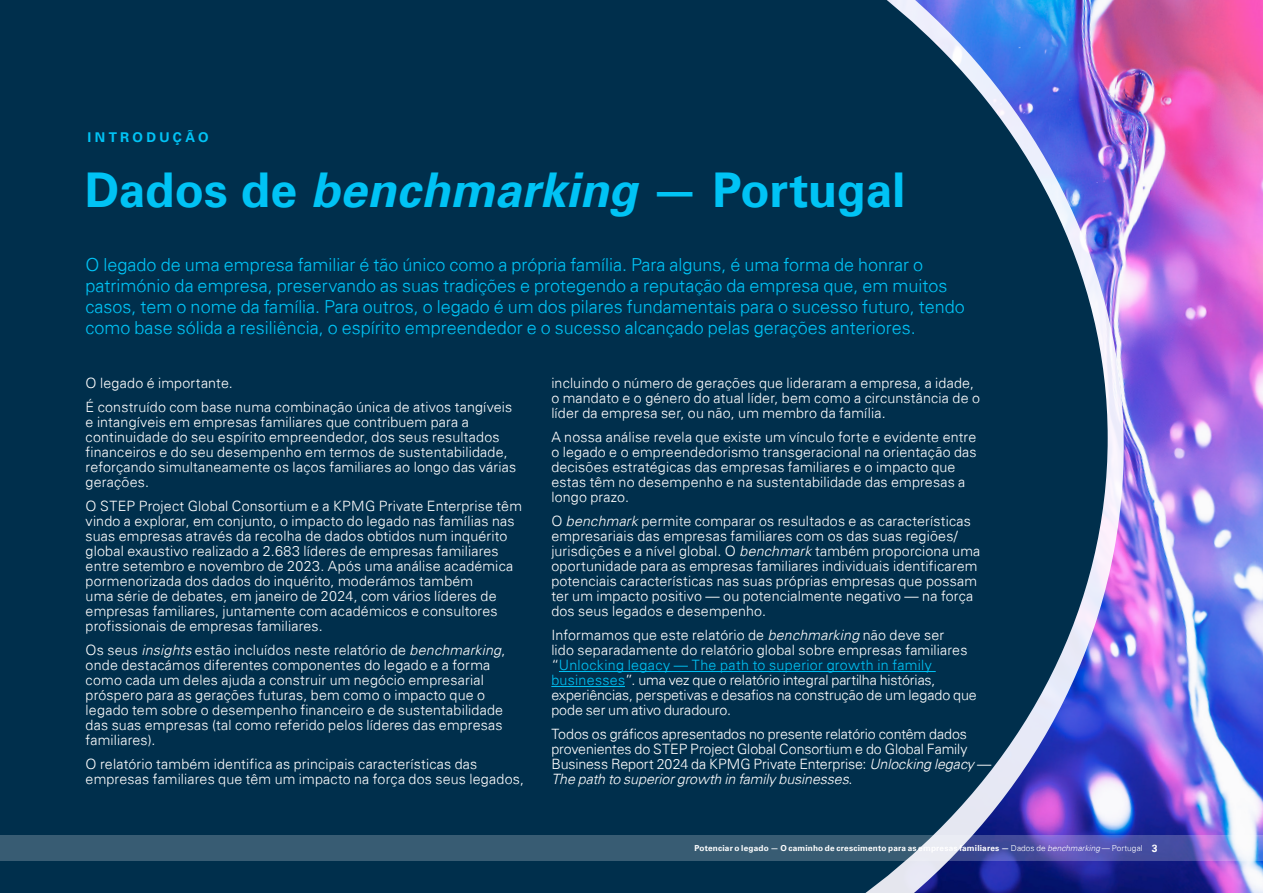
<style>
.page{position:relative;width:1263px;height:893px;background:#fff}
.page>*{position:absolute;margin:0;border:0;box-sizing:border-box;transform-origin:0 0}
.t1{font:700 48px "Universfor KPMG";letter-spacing:-.005em;color:#00c3f5}
.t2{font:300 18px/21px "Univers 45";color:#00c3f5}
.t3{font:300 14.25px/15px "Univers 45";letter-spacing:.01em;color:#fff}
.t4{font:700 13.5px "Universfor KPMG";letter-spacing:.25em;color:#00c3f5}
.t5{font:700 8.25px "Universfor KPMG";letter-spacing:.02em;color:#fff}
.s1{font-style:italic}
.s2{color:#00c3f5}
.s3{font-family:"Univers 45";font-weight:300}
.s4{font-family:"Univers 45";font-weight:300;font-style:italic}
.s5{font-size:10.5px}
</style>
<div class="page">
<img style="left:1177px;top:0;width:86px;height:893px">
<img style="left:1108px;top:0;width:69px;height:893px">
<div style="left:0;top:0;width:1108px;height:893px;background:#002f4c"></div>
<hr style="left:559px;top:671px;width:377px;height:1px;background:#00c3f5">
<hr style="left:551px;top:686px;width:74px;height:1px;background:#00c3f5">
<svg style="left:0;top:836px;width:1263px;height:25px;fill:#385c73"></svg>
<p class="t4" style="left:88px;top:129px;width:122px">INTRODUÇÃO</p>
<h1 class="t1" style="left:85px;top:161px;width:822px">Dados de <span class="s1">benchmarking</span> — Portugal</h1>
<p class="t2" style="left:86px;top:254px;width:881px">O legado de uma empresa familiar é tão único como a própria família. Para alguns, é uma forma de honrar o património da empresa, preservando as suas tradições e protegendo a reputação da empresa que, em muitos casos, tem o nome da família. Para outros, o legado é um dos pilares fundamentais para o sucesso futuro, tendo como base sólida a resiliência, o espírito empreendedor e o sucesso alcançado pelas gerações anteriores.</p>
<p class="t3" style="left:86px;top:371px;width:428px;line-height:24px">O legado é importante.<br>É construído com base numa combinação única de ativos tangíveis</p>
<p class="t3" style="left:86px;top:414px;width:432px">e intangíveis em empresas familiares que contribuem para a continuidade do seu espírito empreendedor, dos seus resultados financeiros e do seu desempenho em termos de sustentabilidade, reforçando simultaneamente os laços familiares ao longo das várias gerações.</p>
<p class="t3" style="left:86px;top:499px;width:438px">O STEP Project Global Consortium e a KPMG Private Enterprise têm vindo a explorar, em conjunto, o impacto do legado nas famílias nas suas empresas através da recolha de dados obtidos num inquérito global exaustivo realizado a 2.683 líderes de empresas familiares entre setembro e novembro de 2023. Após uma análise académica pormenorizada dos dados do inquérito, moderámos também<br>uma série de debates, em janeiro de 2024, com vários líderes de empresas familiares, juntamente com académicos e consultores profissionais de empresas familiares.</p>
<p class="t3" style="left:86px;top:643px;width:421px">Os seus <span class="s1">insights</span> estão incluídos neste relatório de <span class="s1">benchmarking</span>, onde destacámos diferentes componentes do legado e a forma como cada um deles ajuda a construir um negócio empresarial próspero para as gerações futuras, bem como o impacto que o legado tem sobre o desempenho financeiro e de sustentabilidade das suas empresas (tal como referido pelos líderes das empresas familiares).</p>
<p class="t3" style="left:86px;top:757px;width:440px">O relatório também identifica as principais características das empresas familiares que têm um impacto na força dos seus legados,</p>
<p class="t3" style="left:551px;top:375px;width:430px">incluindo o número de gerações que lideraram a empresa, a idade, o mandato e o género do atual líder, bem como a circunstância de o líder da empresa ser, ou não, um membro da família.</p>
<p class="t3" style="left:551px;top:430px;width:427px">A nossa análise revela que existe um vínculo forte e evidente entre o legado e o empreendedorismo transgeracional na orientação das decisões estratégicas das empresas familiares e o impacto que estas têm no desempenho e na sustentabilidade das empresas a longo prazo.</p>
<p class="t3" style="left:551px;top:514px;width:431px">O <span class="s1">benchmark</span> permite comparar os resultados e as características empresariais das empresas familiares com os das suas regiões/ jurisdições e a nível global. O <span class="s1">benchmark</span> também proporciona uma oportunidade para as empresas familiares individuais identificarem potenciais características nas suas próprias empresas que possam ter um impacto positivo — ou potencialmente negativo — na força dos seus legados e desempenho.</p>
<p class="t3" style="left:551px;top:628px;width:427px">Informamos que este relatório de <span class="s1">benchmarking</span> não deve ser<br>lido separadamente do relatório global sobre empresas familiares “<span class="s2">Unlocking legacy — The path to superior growth in family businesses</span>”. uma vez que o relatório integral partilha histórias, experiências, perspetivas e desafios na construção de um legado que pode ser um ativo duradouro.</p>
<p class="t3" style="left:551px;top:727px;width:441px">Todos os gráficos apresentados no presente relatório contêm dados provenientes do STEP Project Global Consortium e do Global Family Business Report 2024 da KPMG Private Enterprise: <span class="s1">Unlocking legacy</span> — <span class="s1">The path to superior growth in family businesses</span>.</p>
<p class="t5" style="left:694px;top:843px;width:465px">Potenciar o legado — O caminho de crescimento para as empresas familiares — <span class="s3">Dados de</span> <span class="s4">benchmarking</span> <span class="s3">— Portugal</span> <span class="s5">3</span></p>
</div>
